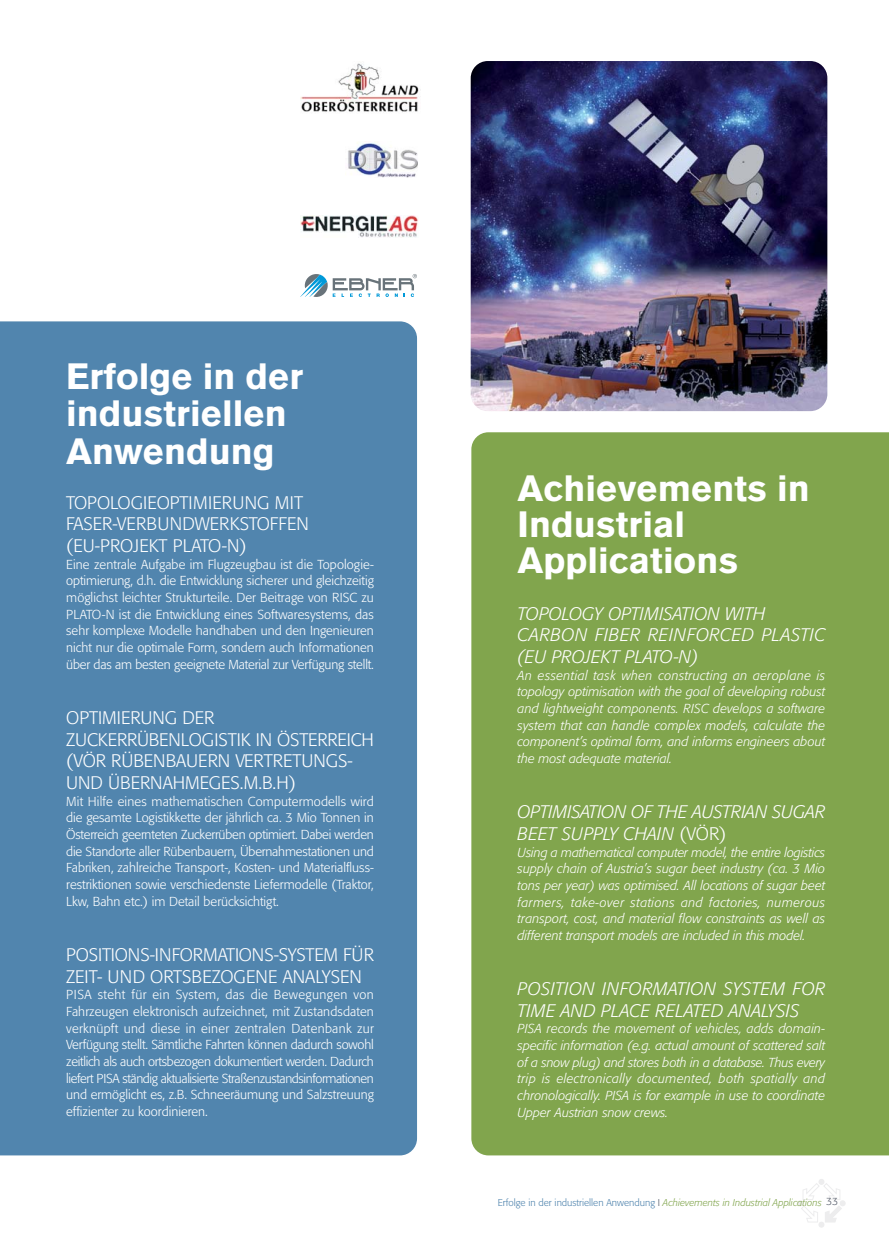
<style>
.page{position:relative;width:889px;height:1260px;background:#fff}
.page>*{position:absolute;margin:0;border:0;box-sizing:border-box;transform-origin:0 0}
.t1{font:900 36px/37.5px "Akzidenz Grotesk";color:#fff}
.t2{font:300 18px/21.8px "Formata";color:#fff}
.t3{font:italic 300 18px/21.8px "Formata";letter-spacing:.01em;color:#fff}
.t4{font:italic 300 18px/21.8px "Formata";letter-spacing:-.01em;color:#fff}
.t5{font:300 12.9px/16.6px "Formata";color:#fff;text-align:justify}
.t6{font:italic 300 12.9px/16.6px "Formata";color:#fff;text-align:justify}
.t7{font:italic 300 9.75px "Formata";color:#81a54d}
.s1{font-style:normal}
.s2{font-style:normal;color:#5185ae}
.s3{font-style:normal;color:#555c69}
.s4{font-style:normal;font-size:10.5px;color:#555c69}
</style>
<div class="page">
<div style="left:0;top:321px;width:417px;height:834px;background:#5185ae"></div>
<div style="left:471px;top:432px;width:418px;height:723px;background:#81a54d"></div>
<svg style="left:798px;top:1179px;width:47px;height:48px"></svg>
<img style="left:348px;top:142px;width:69px;height:36px">
<img style="left:301px;top:215px;width:117px;height:22px">
<img style="left:471px;top:61px;width:356px;height:350px;border-radius:17px">
<svg style="left:300px;top:274px;width:117px;height:23px"></svg>
<img style="left:301px;top:63px;width:118px;height:49px">
<h1 class="t1" style="left:66px;top:360px;width:239px">Erfolge in der industriellen<br>Anwendung</h1>
<h2 class="t2" style="left:66px;top:492px;width:244px">TOPOLOGIEOPTIMIERUNG MIT<br>FASER-VERBUNDWERKSTOFFEN (EU-PROJEKT PLATO-N)</h2>
<p class="t5" style="left:66px;top:557px;width:309px">Eine zentrale Aufgabe im Flugzeugbau ist die Topologie&shy;optimierung, d.h. die Entwicklung sicherer und gleichzeitig möglichst leichter Strukturteile. Der Beitrage von RISC zu PLATO-N ist die Entwicklung eines Softwaresystems, das sehr komplexe Modelle handhaben und den Ingenieuren nicht nur die optimale Form, sondern auch Informationen über das am besten geeignete Material zur Verfügung stellt.</p>
<h2 class="t2" style="left:66px;top:707px;width:309px">OPTIMIERUNG DER<br>ZUCKERRÜBENLOGISTIK IN ÖSTERREICH (VÖR RÜBENBAUERN VERTRETUNGS-<br>UND ÜBERNAHMEGES.M.B.H)</h2>
<p class="t5" style="left:66px;top:793px;width:309px">Mit Hilfe eines mathematischen Computermodells wird die gesamte Logistikkette der jährlich ca. 3 Mio Tonnen in Österreich geernteten Zuckerrüben optimiert. Dabei werden die Standorte aller Rübenbauern, Übernahmestationen und Fabriken, zahlreiche Transport-, Kosten- und Materialfluss&shy;restriktionen sowie verschiedenste Liefermodelle (Traktor, Lkw, Bahn etc.) im Detail berücksichtigt.</p>
<h2 class="t2" style="left:66px;top:944px;width:309px">POSITIONS-INFORMATIONS-SYSTEM FÜR<br>ZEIT- UND ORTSBEZOGENE ANALYSEN</h2>
<p class="t5" style="left:66px;top:987px;width:309px">PISA steht für ein System, das die Bewegungen von Fahrzeugen elektronisch aufzeichnet, mit Zustandsdaten verknüpft und diese in einer zentralen Datenbank zur Verfügung stellt. Sämtliche Fahrten können dadurch sowohl zeitlich als auch ortsbezogen dokumentiert werden. Dadurch liefert PISA ständig aktualisierte Straßenzustandsinformationen und ermöglicht es, z.B. Schneeräumung und Salzstreuung effizienter zu koordinieren.</p>
<h1 class="t1" style="left:518px;top:473px;width:294px;line-height:36px">Achievements in<br>Industrial<br>Applications</h1>
<h2 class="t3" style="left:518px;top:603px;width:309px">TOPOLOGY OPTIMISATION WITH<br>CARBON FIBER REINFORCED PLASTIC (EU PROJEKT PLATO-N)</h2>
<p class="t6" style="left:518px;top:667px;width:309px">An essential task when constructing an aeroplane is topology optimisation with the goal of developing robust and lightweight components. RISC develops a software system that can handle complex models, calculate the component’s optimal form, and informs engineers about the most adequate material.</p>
<h2 class="t4" style="left:518px;top:802px;width:309px">OPTIMISATION OF THE AUSTRIAN SUGAR<br>BEET SUPPLY CHAIN <span class="s1">(VÖR)</span></h2>
<p class="t6" style="left:518px;top:844px;width:309px">Using a mathematical computer model, the entire logistics supply chain of Austria’s sugar beet industry (ca. 3 Mio tons per year) was optimised. All locations of sugar beet farmers, take-over stations and factories, numerous transport, cost, and material flow constraints as well as different transport models are included in this model.</p>
<h2 class="t3" style="left:518px;top:978px;width:309px">POSITION INFORMATION SYSTEM FOR<br>TIME AND PLACE RELATED ANALYSIS</h2>
<p class="t6" style="left:518px;top:1021px;width:309px">PISA records the movement of vehicles, adds domain&shy;specific information (e.g. actual amount of scattered salt of a snow plug) and stores both in a database. Thus every trip is electronically documented, both spatially and chronologically. PISA is for example in use to coordinate Upper Austrian snow crews.</p>
<p class="t7" style="left:498px;top:1197px;width:342px"><span class="s2">Erfolge in der industriellen Anwendung</span> <span class="s3">I</span> Achievements in Industrial Applications <span class="s4">33</span></p>
</div>
